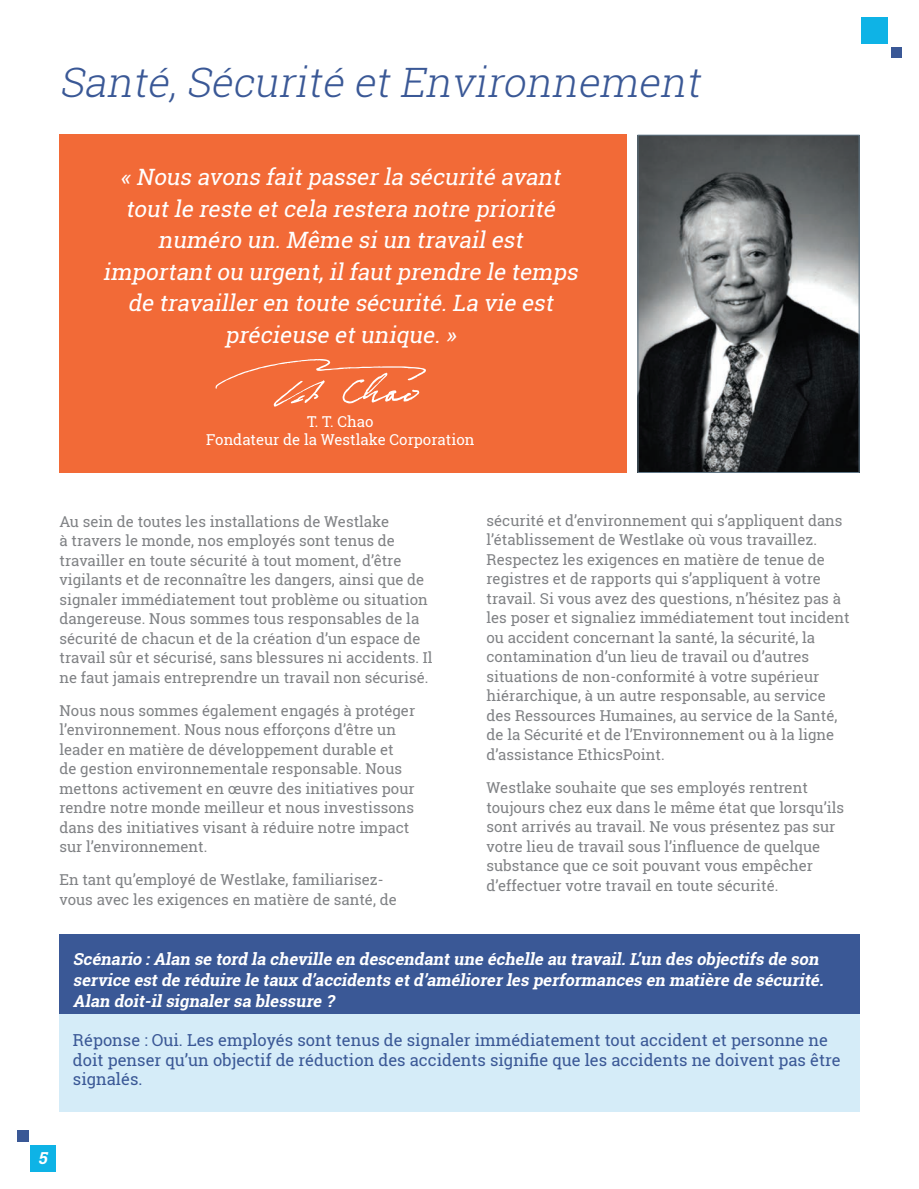
<style>
.page{position:relative;width:919px;height:1189px;background:#fff}
.page>*{position:absolute;margin:0;border:0;box-sizing:border-box;transform-origin:0 0}
.Sustain_Chapter_Head{font:italic 300 40.5px "Roboto Slab";color:#3a5896}
.Sustain_Body{font:italic 22.5px/31.5px "Roboto Slab";color:#fff;text-align:center}
.Code_Scenario{font:italic 700 16.5px/21px "Roboto Slab";color:#fff}
.Code_Scenario_Answer{font:16.5px/19.5px "Roboto Slab";color:#3a5896}
.Sustain_Body-2{font:15px/19.5px "Roboto Slab";color:#808285}
.Sustain_Body-3{font:15px/18px "Roboto Slab";color:#fff;text-align:center}
</style>
<div class="page">
<div style="left:59px;top:135px;width:567px;height:338px;background:#f26a37"></div>
<div style="left:59px;top:933px;width:800px;height:98px;background:#3a5896"></div>
<div style="left:59px;top:1013px;width:800px;height:98px;background:#d5ecf8"></div>
<svg style="left:215px;top:359px;width:211px;height:47px"></svg>
<img style="left:639px;top:137px;width:218px;height:333px">
<div style="left:637px;top:135px;width:222px;height:337px;border:1px solid #607686"></div>
<div style="left:30px;top:1144px;width:26px;height:27px;background:#0eb3e6"></div>
<div style="left:17px;top:1130px;width:11px;height:11px;background:#3a5896"></div>
<div style="left:861px;top:18px;width:26px;height:26px;background:#0eb3e6"></div>
<div style="left:890px;top:47px;width:11px;height:11px;background:#3a5896"></div>
<p class="Sustain_Chapter_Head" style="left:59px;top:54px;width:651px">Santé,Sécurité etEnvironnement</p>
<p class="Sustain_Body" style="left:103px;top:161px;width:481px">« Nous avons faitpasserla sécurité avant toutle reste etcela restera notre priorité numéro un.Même siun travailest importantou urgent,ilfautprendre le temps de travailleren toute sécurité.La vie est précieuse etunique.»</p>
<p class="Sustain_Body-3" style="left:206px;top:412px;width:270px">T. T. Chao<br>Fondateur de la Westlake Corporation</p>
<p class="Sustain_Body-2" style="left:59px;top:511px;width:374px">Au sein de toutes les installations de Westlake<br>à travers le monde, nos employés sont tenus de travailler en toute sécurité à tout moment, d’être vigilants et de reconnaître les dangers, ainsi que de signaler immédiatement tout problème ou situation dangereuse. Nous sommes tous responsables de la sécurité de chacun et de la création d’un espace de travail sûr et sécurisé, sans blessures ni accidents. Il ne faut jamais entreprendre un travail non sécurisé.</p>
<p class="Sustain_Body-2" style="left:59px;top:700px;width:357px">Nous nous sommes également engagés à protéger l’environnement. Nous nous efforçons d’être un leader en matière de développement durable et<br>de gestion environnementale responsable. Nous mettons activement en œuvre des initiatives pour rendre notre monde meilleur et nous investissons dans des initiatives visant à réduire notre impact sur l’environnement.</p>
<p class="Sustain_Body-2" style="left:59px;top:869px;width:338px">En tant qu’employé de Westlake, familiarisez&shy;vous avec les exigences en matière de santé, de</p>
<p class="Sustain_Body-2" style="left:486px;top:510px;width:364px">sécurité et d’environnement qui s’appliquent dans l’établissement de Westlake où vous travaillez.<br>Respectez les exigences en matière de tenue de registres et de rapports qui s’appliquent à votre travail. Si vous avez des questions, n’hésitez pas à les poser et signaliez immédiatement tout incident ou accident concernant la santé, la sécurité, la contamination d’un lieu de travail ou d’autres situations de non-conformité à votre supérieur hiérarchique, à un autre responsable, au service des Ressources Humaines, au service de la Santé, de la Sécurité et de l’Environnement ou à la ligne d’assistance EthicsPoint.</p>
<p class="Sustain_Body-2" style="left:486px;top:777px;width:359px">Westlake souhaite que ses employés rentrent toujours chez eux dans le même état que lorsqu’ils sont arrivés au travail. Ne vous présentez pas sur votre lieu de travail sous l’influence de quelque substance que ce soit pouvant vous empêcher d’effectuer votre travail en toute sécurité.</p>
<p class="Code_Scenario" style="left:73px;top:947px;width:755px">Scénario : Alan se tord la cheville en descendant une échelle au travail. L’un des objectifs de son service est de réduire le taux d’accidents et d’améliorer les performances en matière de sécurité.<br>Alan doit-il signaler sa blessure ?</p>
<p class="Code_Scenario_Answer" style="left:73px;top:1030px;width:768px">Réponse : Oui. Les employés sont tenus de signaler immédiatement tout accident et personne ne doit penser qu’un objectif de réduction des accidents signifie que les accidents ne doivent pas être signalés.</p>
<p class="Code_Scenario" style="left:38px;top:1147px;width:14px">5</p>
</div>
